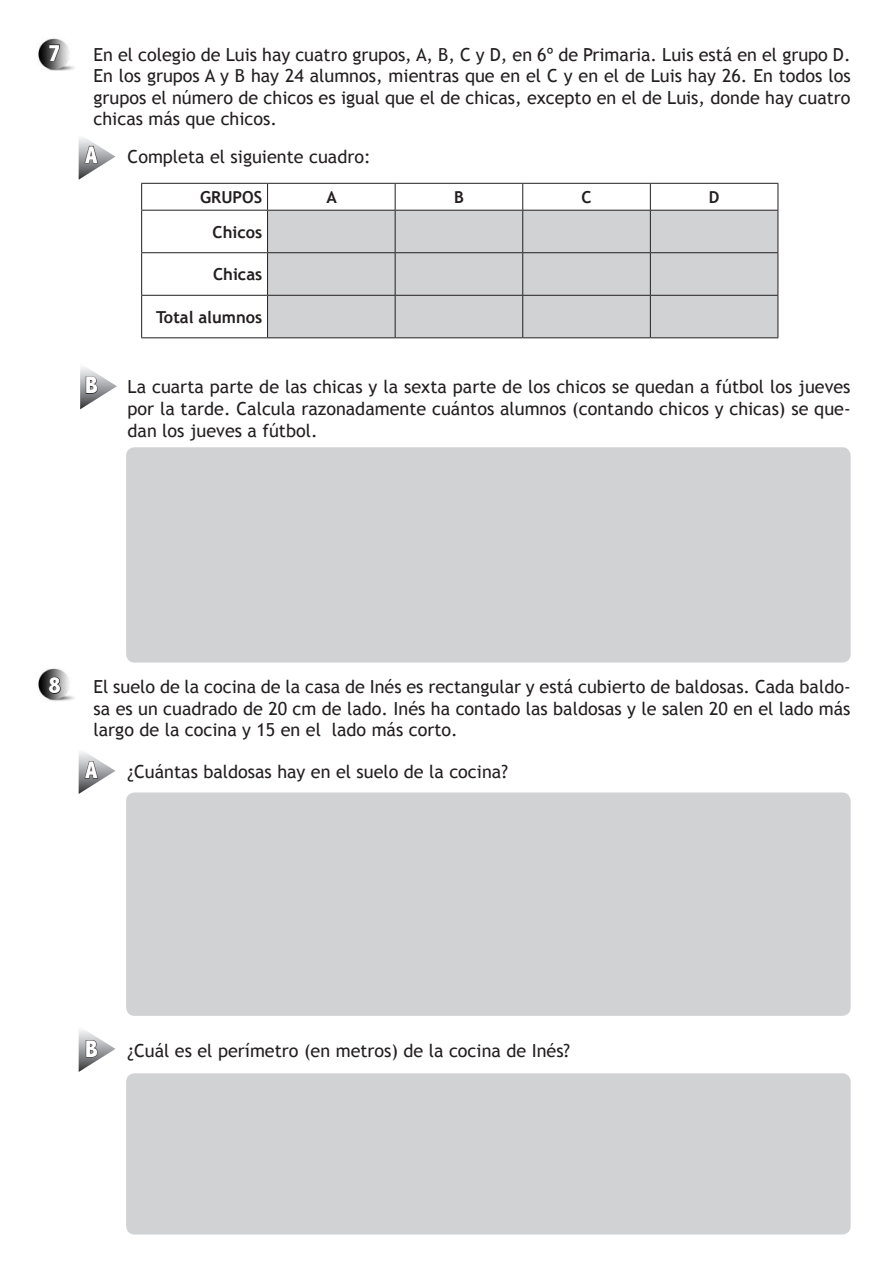
<style>
.page{position:relative;width:893px;height:1265px;background:#fff}
.page>*{position:absolute;margin:0;border:0;box-sizing:border-box;transform-origin:0 0}
.t1{font:800 condensed 24px "Abadi";color:#fff}
.t2{font:18px/21.6px "Trebuchet MS";color:#231f20;text-align:justify}
.t3{font:700 16.5px "Trebuchet MS";color:#231f20}
.s1{font-family:"Abadi";font-weight:800;font-stretch:condensed;font-size:24px;color:#fff}
</style>
<div class="page">
<img style="left:38px;top:668px;width:37px;height:33px">
<img style="left:38px;top:38px;width:37px;height:33px">
<div style="left:126px;top:447px;width:724px;height:215px;background:#d1d2d4;border-radius:9px"></div>
<div style="left:126px;top:792px;width:724px;height:223px;background:#d1d2d4;border-radius:9px"></div>
<svg style="left:49px;top:44px;width:11px;height:17px"></svg>
<svg style="left:79px;top:137px;width:36px;height:43px"></svg>
<svg style="left:80px;top:367px;width:37px;height:42px"></svg>
<svg style="left:49px;top:676px;width:12px;height:18px"></svg>
<svg style="left:79px;top:752px;width:36px;height:41px"></svg>
<svg style="left:79px;top:1030px;width:36px;height:41px"></svg>
<div style="left:268px;top:211px;width:509px;height:126px;background:#d1d2d4"></div>
<hr style="left:141px;top:183px;width:126px;height:1px;background:#231f20">
<svg style="left:141px;top:184px;width:1px;height:26px"></svg>
<hr style="left:267px;top:183px;width:128px;height:1px;background:#231f20">
<svg style="left:267px;top:184px;width:1px;height:26px"></svg>
<hr style="left:395px;top:183px;width:128px;height:1px;background:#231f20">
<svg style="left:395px;top:184px;width:1px;height:26px"></svg>
<hr style="left:523px;top:183px;width:127px;height:1px;background:#231f20">
<svg style="left:522px;top:184px;width:1px;height:26px"></svg>
<hr style="left:650px;top:183px;width:128px;height:1px;background:#231f20">
<svg style="left:650px;top:184px;width:1px;height:26px"></svg>
<svg style="left:777px;top:184px;width:1px;height:26px"></svg>
<hr style="left:141px;top:210px;width:126px;height:1px;background:#231f20">
<hr style="left:141px;top:210px;width:1px;height:42px;background:#231f20">
<hr style="left:267px;top:210px;width:128px;height:1px;background:#231f20">
<hr style="left:267px;top:210px;width:1px;height:42px;background:#231f20">
<hr style="left:395px;top:210px;width:128px;height:1px;background:#231f20">
<hr style="left:395px;top:210px;width:1px;height:42px;background:#231f20">
<hr style="left:523px;top:210px;width:127px;height:1px;background:#231f20">
<hr style="left:522px;top:210px;width:1px;height:42px;background:#231f20">
<hr style="left:650px;top:210px;width:128px;height:1px;background:#231f20">
<hr style="left:650px;top:210px;width:1px;height:42px;background:#231f20">
<hr style="left:777px;top:210px;width:1px;height:42px;background:#231f20">
<hr style="left:141px;top:252px;width:126px;height:1px;background:#231f20">
<hr style="left:141px;top:253px;width:1px;height:42px;background:#231f20">
<hr style="left:267px;top:252px;width:128px;height:1px;background:#231f20">
<hr style="left:267px;top:253px;width:1px;height:42px;background:#231f20">
<hr style="left:395px;top:252px;width:128px;height:1px;background:#231f20">
<hr style="left:395px;top:253px;width:1px;height:42px;background:#231f20">
<hr style="left:523px;top:252px;width:127px;height:1px;background:#231f20">
<hr style="left:522px;top:253px;width:1px;height:42px;background:#231f20">
<hr style="left:650px;top:252px;width:128px;height:1px;background:#231f20">
<hr style="left:650px;top:253px;width:1px;height:42px;background:#231f20">
<hr style="left:777px;top:253px;width:1px;height:42px;background:#231f20">
<hr style="left:141px;top:295px;width:126px;height:1px;background:#231f20">
<hr style="left:141px;top:295px;width:1px;height:42px;background:#231f20">
<hr style="left:267px;top:295px;width:128px;height:1px;background:#231f20">
<hr style="left:267px;top:295px;width:1px;height:42px;background:#231f20">
<hr style="left:395px;top:295px;width:128px;height:1px;background:#231f20">
<hr style="left:395px;top:295px;width:1px;height:42px;background:#231f20">
<hr style="left:523px;top:295px;width:127px;height:1px;background:#231f20">
<hr style="left:522px;top:295px;width:1px;height:42px;background:#231f20">
<hr style="left:650px;top:295px;width:128px;height:1px;background:#231f20">
<hr style="left:650px;top:295px;width:1px;height:42px;background:#231f20">
<hr style="left:777px;top:295px;width:1px;height:42px;background:#231f20">
<hr style="left:141px;top:337px;width:126px;height:1px;background:#231f20">
<hr style="left:267px;top:337px;width:128px;height:1px;background:#231f20">
<hr style="left:395px;top:337px;width:128px;height:1px;background:#231f20">
<hr style="left:523px;top:337px;width:127px;height:1px;background:#231f20">
<hr style="left:650px;top:337px;width:128px;height:1px;background:#231f20">
<div style="left:126px;top:1073px;width:724px;height:161px;background:#d1d2d4;border-radius:9px"></div>
<p class="t1" style="left:49px;top:39px;width:14px">7</p>
<p class="t2" style="left:94px;top:44px;width:758px">En el colegio de Luis hay cuatro grupos, A, B, C y D, en 6º de Primaria. Luis está en el grupo D.<br>En los grupos A y B hay 24 alumnos, mientras que en el C y en el de Luis hay 26. En todos los grupos el número de chicos es igual que el de chicas, excepto en el de Luis, donde hay cuatro chicas más que chicos.</p>
<p class="t1" style="left:85px;top:141px;width:14px">A</p>
<p class="t2" style="left:128px;top:146px;width:245px">Completa el siguiente cuadro:</p>
<p class="t3" style="left:200px;top:187px;width:64px">GRUPOS</p>
<p class="t3" style="left:326px;top:187px;width:12px">A</p>
<p class="t3" style="left:454px;top:187px;width:11px">B</p>
<p class="t3" style="left:581px;top:187px;width:12px">C</p>
<p class="t3" style="left:709px;top:187px;width:12px">D</p>
<p class="t3" style="left:213px;top:221px;width:51px">Chicos</p>
<p class="t3" style="left:213px;top:264px;width:51px">Chicas</p>
<p class="t3" style="left:156px;top:306px;width:108px">Total alumnos</p>
<p class="t1" style="left:85px;top:371px;width:14px">B</p>
<p class="t2" style="left:128px;top:376px;width:724px">La cuarta parte de las chicas y la sexta parte de los chicos se quedan a fútbol los jueves por la tarde. Calcula razonadamente cuántos alumnos (contando chicos y chicas) se que&shy;dan los jueves a fútbol.</p>
<p class="t2" style="left:94px;top:676px;width:758px;text-indent:-45px"><span class="s1">8</span> El suelo de la cocina de la casa de Inés es rectangular y está cubierto de baldosas. Cada baldo&shy;sa es un cuadrado de 20 cm de lado. Inés ha contado las baldosas y le salen 20 en el lado más largo de la cocina y 15 en el lado más corto.</p>
<p class="t1" style="left:85px;top:756px;width:14px">A</p>
<p class="t2" style="left:128px;top:761px;width:382px">¿Cuántas baldosas hay en el suelo de la cocina?</p>
<p class="t1" style="left:85px;top:1034px;width:14px">B</p>
<p class="t2" style="left:128px;top:1039px;width:444px">¿Cuál es el perímetro (en metros) de la cocina de Inés?</p>
</div>
